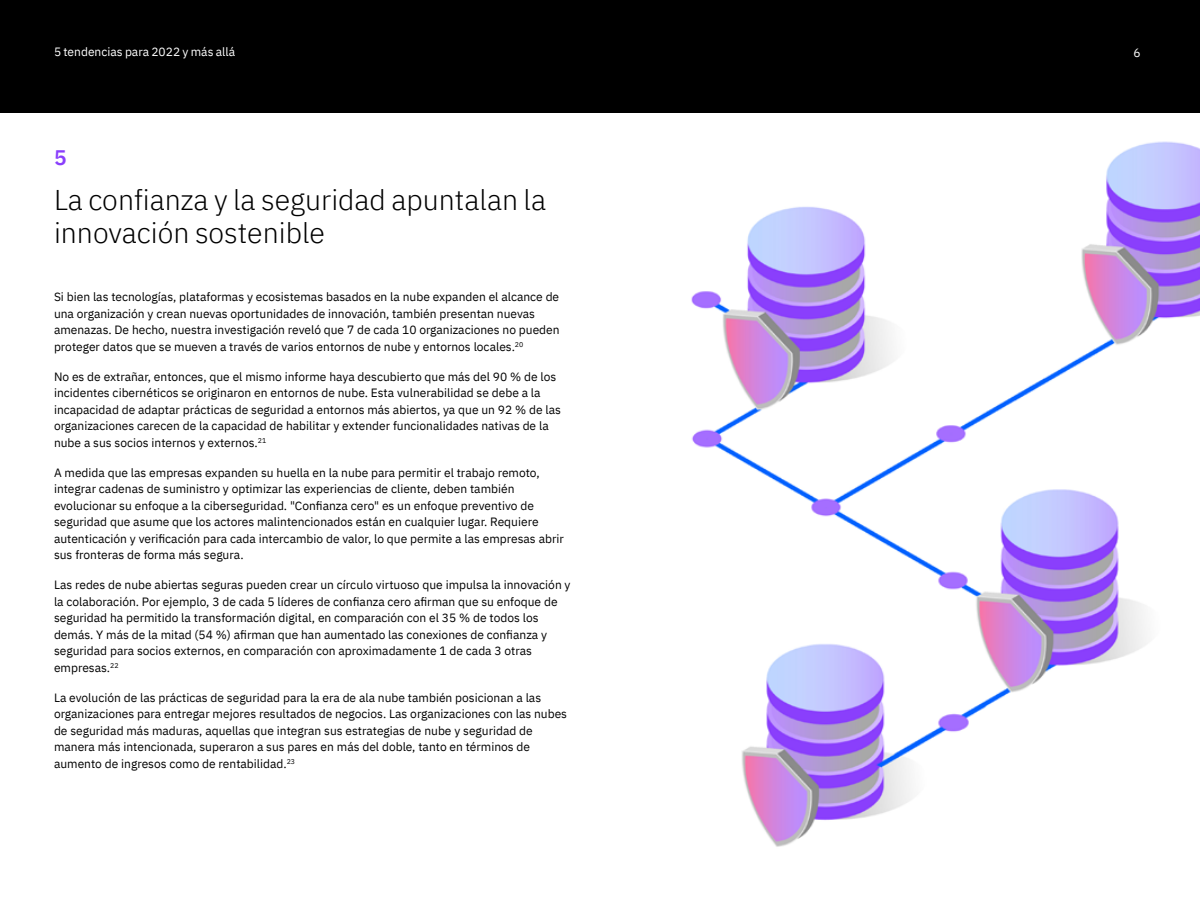
<style>
.page{position:relative;width:1200px;height:900px;background:#fff}
.page>*{position:absolute;margin:0;border:0;box-sizing:border-box;transform-origin:0 0}
.t1{font:300 28.5px/33px "IBM Plex Sans";color:#000}
.t2{font:600 21px "IBM Plex Sans";color:#8a3ffc}
.t3{font:12px/16.5px "IBM Plex Sans";color:#000}
.t4{font:12px "IBM Plex Sans";color:#fff}
</style>
<div class="page">
<img style="left:561px;top:112px;width:639px;height:735px">
<div style="left:0;top:0;width:1200px;height:112px;background:#000"></div>
<p class="t4" style="left:54px;top:42px;width:183px">5 tendencias para 2022 y más allá</p>
<p class="t4" style="left:1134px;top:43px;width:9px">6</p>
<h2 class="t2" style="left:54px;top:141px;width:14px">5</h2>
<h1 class="t1" style="left:54px;top:181px;width:494px">La confianza y la seguridad apuntalan la innovación sostenible</h1>
<p class="t3" style="left:54px;top:288px;width:507px">Si bien las tecnologías, plataformas y ecosistemas basados en la nube expanden el alcance de una organización y crean nuevas oportunidades de innovación, también presentan nuevas amenazas. De hecho, nuestra investigación reveló que 7 de cada 10 organizaciones no pueden proteger datos que se mueven a través de varios entornos de nube y entornos locales.<sup>20</sup></p>
<p class="t3" style="left:54px;top:367px;width:508px">No es de extrañar, entonces, que el mismo informe haya descubierto que más del 90 % de los incidentes cibernéticos se originaron en entornos de nube. Esta vulnerabilidad se debe a la incapacidad de adaptar prácticas de seguridad a entornos más abiertos, ya que un 92 % de las organizaciones carecen de la capacidad de habilitar y extender funcionalidades nativas de la nube a sus socios internos y externos.<sup>21</sup></p>
<p class="t3" style="left:54px;top:463px;width:511px">A medida que las empresas expanden su huella en la nube para permitir el trabajo remoto, integrar cadenas de suministro y optimizar las experiencias de cliente, deben también evolucionar su enfoque a la ciberseguridad. "Confianza cero" es un enfoque preventivo de seguridad que asume que los actores malintencionados están en cualquier lugar. Requiere autenticación y verificación para cada intercambio de valor, lo que permite a las empresas abrir sus fronteras de forma más segura.</p>
<p class="t3" style="left:54px;top:576px;width:518px">Las redes de nube abiertas seguras pueden crear un círculo virtuoso que impulsa la innovación y la colaboración. Por ejemplo, 3 de cada 5 líderes de confianza cero afirman que su enfoque de seguridad ha permitido la transformación digital, en comparación con el 35 % de todos los demás. Y más de la mitad (54 %) afirman que han aumentado las conexiones de confianza y seguridad para socios externos, en comparación con aproximadamente 1 de cada 3 otras empresas.<sup>22</sup></p>
<p class="t3" style="left:54px;top:688px;width:515px">La evolución de las prácticas de seguridad para la era de ala nube también posicionan a las organizaciones para entregar mejores resultados de negocios. Las organizaciones con las nubes de seguridad más maduras, aquellas que integran sus estrategias de nube y seguridad de manera más intencionada, superaron a sus pares en más del doble, tanto en términos de aumento de ingresos como de rentabilidad.<sup>23</sup></p>
</div>
